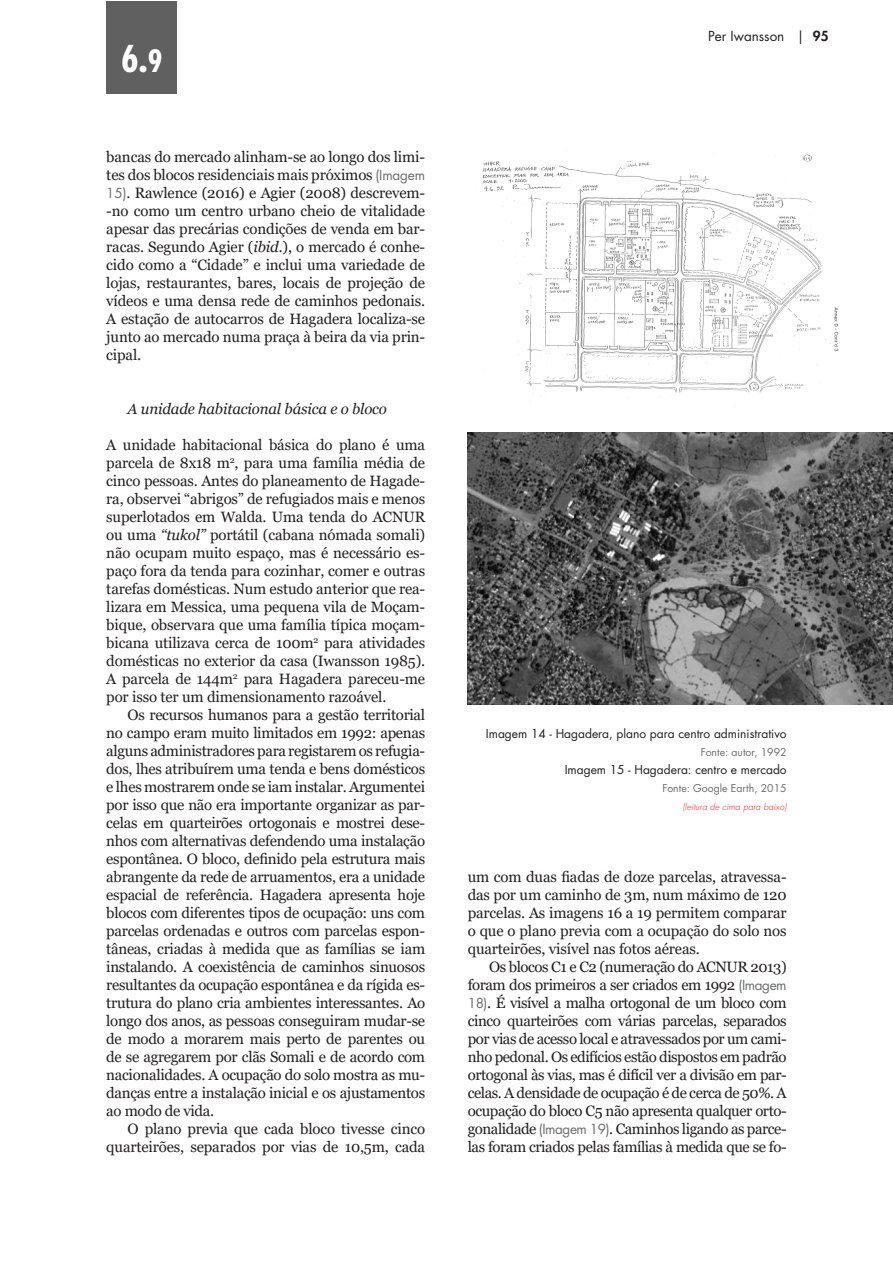
<style>
.page{position:relative;width:893px;height:1263px;background:#fff}
.page>*{position:absolute;margin:0;border:0;box-sizing:border-box;transform-origin:0 0}
.t1{font:700 condensed 36px "Futura Std";color:#fff}
.texto{font:15px/18px "Georgia";letter-spacing:-.01em;color:#231f20;text-align:justify}
.texto-2{font:italic 15px "Georgia";letter-spacing:-.01em;color:#231f20}
.t2{font:13.5px "Futura Std";color:#231f20}
.legendas{font:12px "Futura Std";color:#231f20}
.legendas-2{font:10.5px "Futura Std";color:#6b6d6e}
.legendas-3{font:italic 300 9px "Futura Std";color:#ee2123}
.s1{font-size:30px}
.s2{font-family:"Futura Std";font-size:13.5px;color:#6b6d6e}
.s3{font-style:italic}
.s4{font-weight:800}
</style>
<div class="page">
<div style="left:106px;top:1px;width:71px;height:93px;background:#606060"></div>
<img style="left:468px;top:432px;width:425px;height:272px">
<img style="left:482px;top:154px;width:356px;height:248px">
<h1 class="t1" style="left:121px;top:37px;width:43px">6.<span class="s1">9</span></h1>
<p class="texto" style="left:106px;top:148px;width:320px">bancas do mercado alinham-se ao longo dos limi&shy;tes dos blocos residenciais mais próximos <span class="s2">(Imagem 15)</span>. Rawlence (2016) e Agier (2008) descrevem--no como um centro urbano cheio de vitalidade apesar das precárias condições de venda em bar&shy;racas. Segundo Agier (<span class="s3">ibid.</span>), o mercado é conhe&shy;cido como a “Cidade” e inclui uma variedade de lojas, restaurantes, bares, locais de projeção de vídeos e uma densa rede de caminhos pedonais.<br>A estação de autocarros de Hagadera localiza-se junto ao mercado numa praça à beira da via prin&shy;cipal.</p>
<p class="texto-2" style="left:128px;top:399px;width:261px">A unidade habitacional básica e o bloco</p>
<p class="texto" style="left:106px;top:436px;width:320px">A unidade habitacional básica do plano é uma parcela de 8x18 m<sup>2</sup>, para uma família média de cinco pessoas. Antes do planeamento de Hagade&shy;ra, observei “abrigos” de refugiados mais e menos superlotados em Walda. Uma tenda do ACNUR ou uma <span class="s3">“tukol”</span> portátil (cabana nómada somali) não ocupam muito espaço, mas é necessário es&shy;paço fora da tenda para cozinhar, comer e outras tarefas domésticas. Num estudo anterior que rea&shy;lizara em Messica, uma pequena vila de Moçam&shy;bique, observara que uma família típica moçam&shy;bicana utilizava cerca de 100m<sup>2</sup> para atividades domésticas no exterior da casa (Iwansson 1985).<br>A parcela de 144m<sup>2</sup> para Hagadera pareceu-me por isso ter um dimensionamento razoável.</p>
<p class="texto" style="left:106px;top:706px;width:320px;text-indent:21px">Os recursos humanos para a gestão territorial no campo eram muito limitados em 1992: apenas alguns administradores para registarem os refugia&shy;dos, lhes atribuírem uma tenda e bens domésticos e lhes mostrarem onde se iam instalar. Argumentei por isso que não era importante organizar as par&shy;celas em quarteirões ortogonais e mostrei dese&shy;nhos com alternativas defendendo uma instalação espontânea. O bloco, definido pela estrutura mais abrangente da rede de arruamentos, era a unidade espacial de referência. Hagadera apresenta hoje blocos com diferentes tipos de ocupação: uns com parcelas ordenadas e outros com parcelas espon&shy;tâneas, criadas à medida que as famílias se iam instalando. A coexistência de caminhos sinuosos resultantes da ocupação espontânea e da rígida es&shy;trutura do plano cria ambientes interessantes. Ao longo dos anos, as pessoas conseguiram mudar-se de modo a morarem mais perto de parentes ou de se agregarem por clãs Somali e de acordo com nacionalidades. A ocupação do solo mostra as mu&shy;danças entre a instalação inicial e os ajustamentos ao modo de vida.</p>
<p class="texto" style="left:106px;top:1120px;width:320px;text-align:right">O plano previa que cada bloco tivesse cinco quarteirões, separados por vias de 10,5m, cada</p>
<p class="t2" style="left:708px;top:28px;width:122px">Per Iwansson | <span class="s4">95</span></p>
<p class="legendas" style="left:486px;top:726px;width:302px">Imagem 14 - Hagadera, plano para centro administrativo</p>
<p class="legendas-2" style="left:701px;top:745px;width:87px">Fonte: autor, 1992</p>
<p class="legendas" style="left:565px;top:762px;width:223px">Imagem 15 - Hagadera: centro e mercado</p>
<p class="legendas-2" style="left:662px;top:781px;width:126px">Fonte: Google Earth, 2015</p>
<p class="legendas-3" style="left:683px;top:801px;width:105px">(leitura de cima para baixo)</p>
<p class="texto" style="left:468px;top:868px;width:320px">um com duas fiadas de doze parcelas, atravessa&shy;das por um caminho de 3m, num máximo de 120 parcelas. As imagens 16 a 19 permitem comparar o que o plano previa com a ocupação do solo nos quarteirões, visível nas fotos aéreas.</p>
<p class="texto" style="left:468px;top:958px;width:320px;text-indent:21px">Os blocos C1 e C2 (numeração do ACNUR 2013) foram dos primeiros a ser criados em 1992 <span class="s2">(Imagem 18)</span>. É visível a malha ortogonal de um bloco com cinco quarteirões com várias parcelas, separados por vias de acesso local e atravessados por um cami&shy;nho pedonal. Os edifícios estão dispostos em padrão ortogonal às vias, mas é difícil ver a divisão em par&shy;celas. A densidade de ocupação é de cerca de 50%. A ocupação do bloco C5 não apresenta qualquer orto&shy;gonalidade <span class="s2">(Imagem 19)</span>. Caminhos ligando as parce&shy;las foram criados pelas famílias à medida que se fo-</p>
</div>
